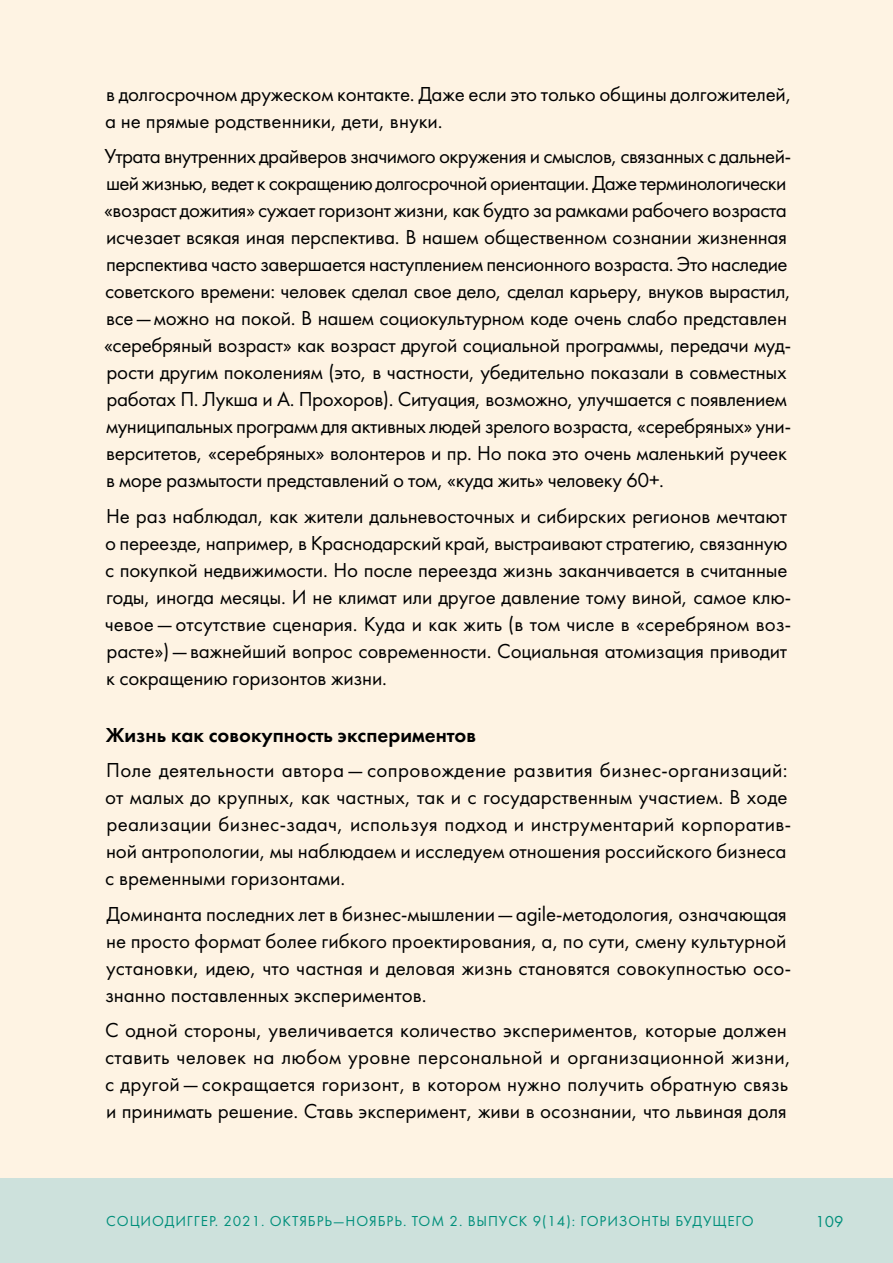
<style>
.page{position:relative;width:893px;height:1263px;background:#fff}
.page>*{position:absolute;margin:0;border:0;box-sizing:border-box;transform-origin:0 0}
.GENERAL_TEXT{font:21px/27px "Futura Book C";letter-spacing:-.01em;color:#000}
.title_in_text{font:21px "Futura Demi C";color:#000}
.t1{font:16.5px "Futura Book C";color:#008f7b}
.t2{font:15px "Futura Book C";letter-spacing:.06em;color:#008f7b}
</style>
<div class="page">
<div style="left:0;top:1178px;width:893px;height:85px;background:#cde1dc"></div>
<div style="left:0;top:0;width:893px;height:1178px;background:#fef3e3"></div>
<p class="GENERAL_TEXT" style="left:105px;top:81px;width:688px">в долгосрочном дружеском контакте. Даже если это только общины долгожителей, а не прямые родственники, дети, внуки.</p>
<p class="GENERAL_TEXT" style="left:104px;top:143px;width:688px">Утрата внутренних драйверов значимого окружения и смыслов, связанных с дальней&shy;шей жизнью, ведет к сокращению долгосрочной ориентации. Даже терминологически «возраст дожития» сужает горизонт жизни, как будто за рамками рабочего возраста исчезает всякая иная перспектива. В нашем общественном сознании жизненная перспектива часто завершается наступлением пенсионного возраста. Это наследие советского времени: человек сделал свое дело, сделал карьеру, внуков вырастил, все— можно на покой. В нашем социокультурном коде очень слабо представлен «серебряный возраст» как возраст другой социальной программы, передачи муд&shy;рости другим поколениям (это, в частности, убедительно показали в совместных работах П. Лукша и А. Прохоров). Ситуация, возможно, улучшается с появлением муниципальных программ для активных людей зрелого возраста, «серебряных» уни&shy;верситетов, «серебряных» волонтеров и пр. Но пока это очень маленький ручеек в море размытости представлений о том, «куда жить» человеку 60+.</p>
<p class="GENERAL_TEXT" style="left:105px;top:503px;width:688px">Не раз наблюдал, как жители дальневосточных и сибирских регионов мечтают о переезде, например, в Краснодарский край, выстраивают стратегию, связанную с покупкой недвижимости. Но после переезда жизнь заканчивается в считанные годы, иногда месяцы. И не климат или другое давление тому виной, самое клю&shy;чевое— отсутствие сценария. Куда и как жить (в том числе в «серебряном воз&shy;расте»)— важнейший вопрос современности. Социальная атомизация приводит к сокращению горизонтов жизни.</p>
<p class="title_in_text" style="left:106px;top:722px;width:372px">Жизнь как совокупность экспериментов</p>
<p class="GENERAL_TEXT" style="left:105px;top:757px;width:687px">Поле деятельности автора — сопровождение развития бизнес-организаций: от малых до крупных, как частных, так и с государственным участием. В ходе реализации бизнес-задач, используя подход и инструментарий корпоратив&shy;ной антропологии, мы наблюдаем и исследуем отношения российского бизнеса с временными горизонтами.</p>
<p class="GENERAL_TEXT" style="left:105px;top:900px;width:687px">Доминанта последних лет в бизнес-мышлении— agile-методология, означающая не просто формат более гибкого проектирования, а, по сути, смену культурной установки, идею, что частная и деловая жизнь становятся совокупностью осо&shy;знанно поставленных экспериментов.</p>
<p class="GENERAL_TEXT" style="left:105px;top:1017px;width:687px">С одной стороны, увеличивается количество экспериментов, которые должен ставить человек на любом уровне персональной и организационной жизни, с другой— сокращается горизонт, в котором нужно получить обратную связь и принимать решение. Ставь эксперимент, живи в осознании, что львиная доля</p>
<p class="t2" style="left:106px;top:1213px;width:492px">СОЦИОДИГГЕР. 2021. Октябрь—Ноябрь. ТОМ 2. ВЫПУСК 9(14): Гори</p>
<p class="t2" style="left:619px;top:1213px;width:21px">зонты</p>
<p class="t2" style="left:675px;top:1213px;width:19px">буду</p>
<p class="t2" style="left:713px;top:1213px;width:24px">щего</p>
<p class="t1" style="left:815px;top:1212px;width:30px">109</p>
</div>
